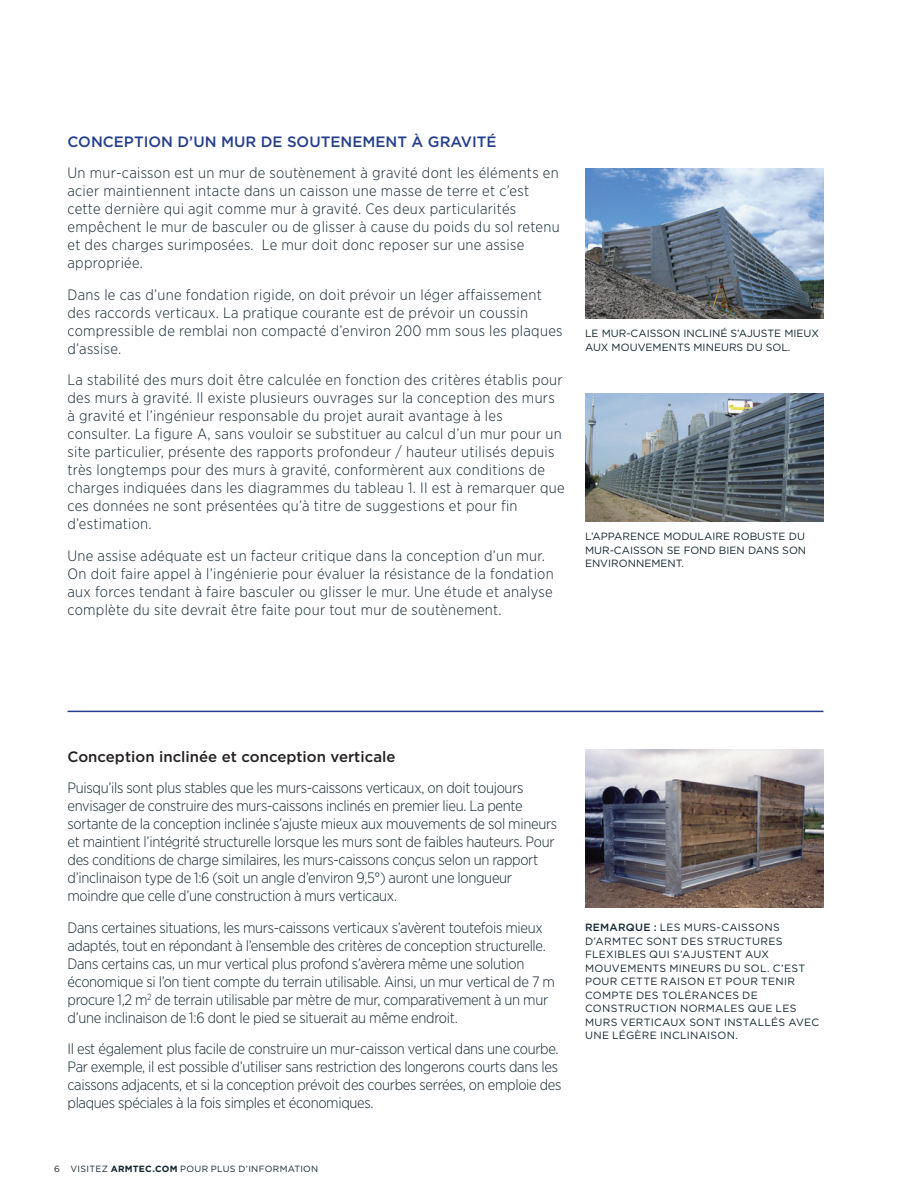
<style>
.page{position:relative;width:918px;height:1188px;background:#fff}
.page>*{position:absolute;margin:0;border:0;box-sizing:border-box;transform-origin:0 0}
.t1{font:300 15px/18px "Gotham Narrow";letter-spacing:.02em;color:#112530}
.t2{font:300 15px/18px "Gotham Narrow";letter-spacing:-.005em;color:#112530}
.t3{font:500 15px "Gotham";color:#231f20}
.t4{font:500 15px "Gotham";color:#253e8d}
.t5{font:10.5px/13.5px "Gotham";letter-spacing:.02em;color:#112530;text-align:justify}
.t6{font:10.5px/13.5px "Gotham";color:#112530}
.t7{font:9px "Gotham";letter-spacing:.03em;color:#112530}
.s1{color:#231f20}
.s2{font-weight:700}
.s3{font-weight:500}
</style>
<div class="page">
<img style="left:585px;top:168px;width:239px;height:151px">
<img style="left:585px;top:393px;width:238px;height:129px">
<hr style="left:68px;top:711px;width:756px;height:1px;background:#253e8d">
<img style="left:585px;top:750px;width:239px;height:158px">
<p class="t4" style="left:68px;top:132px;width:431px">CONCEPTION D’UN MUR DE SOUTENEMENT À GRAVITÉ</p>
<p class="t1" style="left:68px;top:164px;width:494px">Un mur-caisson est un mur de soutènement à gravité dont les éléments en acier maintiennent intacte dans un caisson une masse de terre et c’est cette dernière qui agit comme mur à gravité. Ces deux particularités empêchent le mur de basculer ou de glisser à cause du poids du sol retenu et des charges surimposées. Le mur doit donc reposer sur une assise appropriée.</p>
<p class="t1" style="left:68px;top:285px;width:497px">Dans le cas d’une fondation rigide, on doit prévoir un léger affaissement des raccords verticaux. La pratique courante est de prévoir un coussin compressible de remblai non compacté d’environ 200 mm sous les plaques d’assise.</p>
<p class="t1" style="left:68px;top:371px;width:499px">La stabilité des murs doit être calculée en fonction des critères établis pour des murs à gravité. Il existe plusieurs ouvrages sur la conception des murs à gravité et l’ingénieur responsable du projet aurait avantage à les consulter. La figure A, sans vouloir se substituer au calcul d’un mur pour un site particulier, présente des rapports profondeur / hauteur utilisés depuis très longtemps pour des murs à gravité, conformèrent aux conditions de charges indiquées dans les diagrammes du tableau 1. II est à remarquer que ces données ne sont présentées qu’à titre de suggestions et pour fin d’estimation.</p>
<p class="t1" style="left:68px;top:546px;width:488px">Une assise adéquate est un facteur critique dans la conception d’un mur.<br>On doit faire appel à l’ingénierie pour évaluer la résistance de la fondation aux forces tendant à faire basculer ou glisser le mur. Une étude et analyse complète du site devrait être faite pour tout mur de soutènement.</p>
<p class="t6" style="left:585px;top:327px;width:236px">LE MUR-CAISSON INCLINÉ S’AJUSTE MIEUX<br>AUX MOUVEMENTS MINEURS DU SOL.</p>
<p class="t5" style="left:585px;top:530px;width:223px">L’APPARENCE MODULAIRE ROBUSTE DU MUR-CAISSON SE FOND BIEN DANS SON ENVIRONNEMENT.</p>
<p class="t3" style="left:68px;top:746px;width:330px">Conception inclinée et conception verticale</p>
<p class="t2" style="left:68px;top:778px;width:491px">Puisqu’ils sont plus stables que les murs-caissons verticaux, on doit toujours envisager de construire des murs-caissons inclinés en premier lieu. La pente sortante de la conception inclinée s’ajuste mieux aux mouvements de sol mineurs et maintient l’intégrité structurelle lorsque les murs sont de faibles hauteurs. Pour des conditions de charge similaires, les murs-caissons conçus selon un rapport d’inclinaison type de 1:6 (soit un angle d’environ 9,5°) auront une longueur moindre que celle d’une construction à murs verticaux.</p>
<p class="t2" style="left:67px;top:918px;width:489px">Dans certaines situations, les murs-caissons verticaux s’avèrent toutefois mieux adaptés, tout en répondant à l’ensemble des critères de conception structurelle.<br>Dans certains cas, un mur vertical plus profond s’avèrera même une solution économique si l’on tient compte du terrain utilisable. Ainsi, un mur vertical de 7 m procure 1,2 m<sup>2</sup> de terrain utilisable par mètre de mur, comparativement à un mur d’une inclinaison de 1:6 dont le pied se situerait au même endroit.</p>
<p class="t2" style="left:67px;top:1039px;width:496px">Il est également plus facile de construire un mur-caisson vertical dans une courbe.<br>Par exemple, il est possible d’utiliser sans restriction des longerons courts dans les caissons adjacents, et si la conception prévoit des courbes serrées, on emploie des plaques spéciales à la fois simples et économiques.</p>
<p class="t7" style="left:54px;top:1163px;width:266px"><span class="s1">6</span> VISITEZ <span class="s2">ARMTEC.COM</span> POUR PLUS D’INFORMATION</p>
<p class="t5" style="left:585px;top:920px;width:236px;text-align:left"><span class="s3">REMARQUE :</span> LES MURS-CAISSONS<br>D’ARMTEC SONT DES STRUCTURES<br>FLEXIBLES QUI S’AJUSTENT AUX<br>MOUVEMENTS MINEURS DU SOL. C’EST<br>POUR CETTE RAISON ET POUR TENIR<br>COMPTE DES TOLÉRANCES DE<br>CONSTRUCTION NORMALES QUE LES<br>MURS VERTICAUX SONT INSTALLÉS AVEC<br>UNE LÉGÈRE INCLINAISON.</p>
</div>
